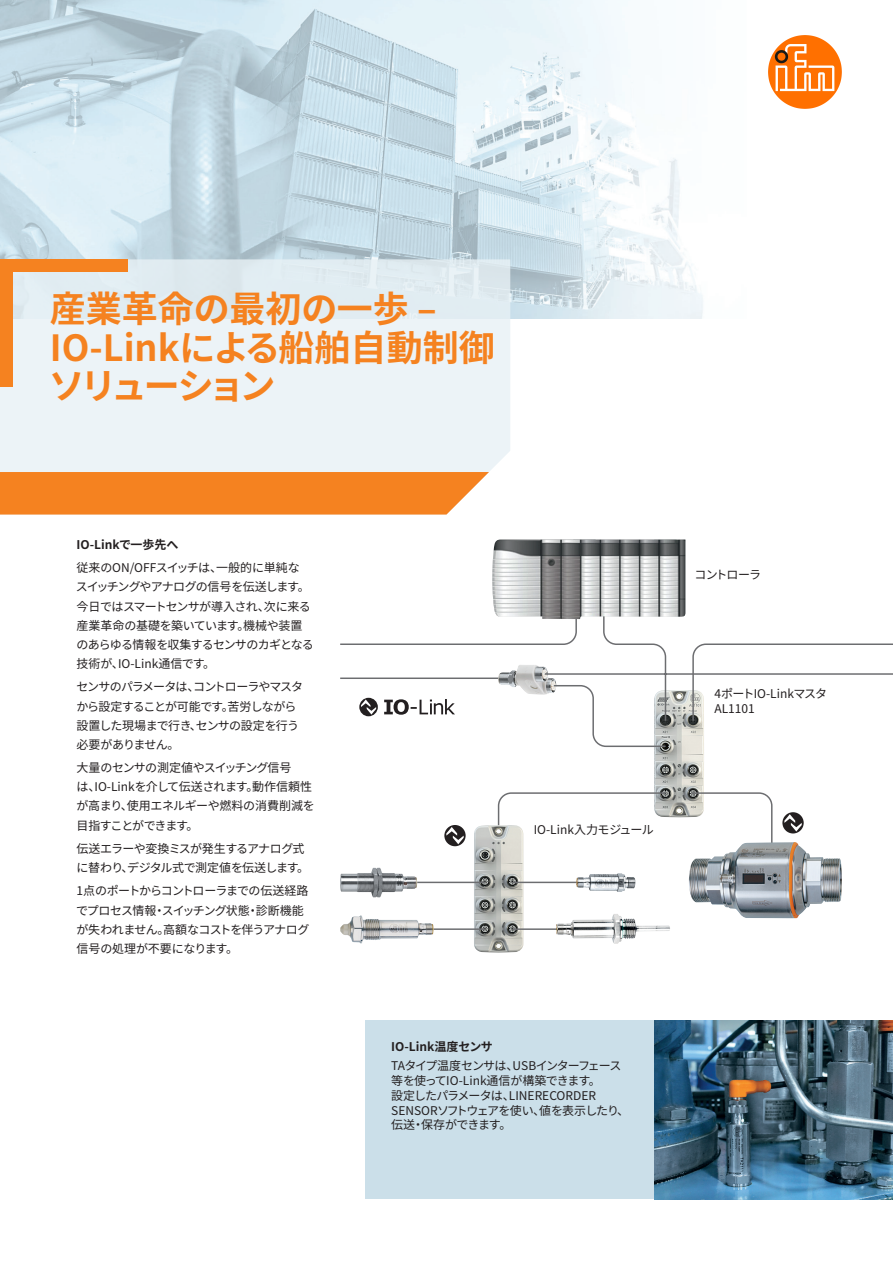
<style>
.page{position:relative;width:893px;height:1263px;background:#fff}
.page>*{position:absolute;margin:0;border:0;box-sizing:border-box;transform-origin:0 0}
.t1{font:700 36px/38.2px "Source Han Sans JP";color:#f58220}
.t2{font:12px/19.2px "Source Han Sans JP";letter-spacing:-.045em;color:#231f20}
.t3{font:12px/19.2px "Source Han Sans JP";letter-spacing:-.075em;color:#231f20}
.t4{font:12px/14.9px "Source Han Sans JP";color:#231f20}
.t5{font:700 12px "Source Han Sans JP";color:#231f20}
</style>
<div class="page">
<img style="left:0;top:0;width:842px;height:319px">
<img style="left:474px;top:931px;width:49px;height:21px">
<svg style="left:398px;top:643px;width:495px;height:288px"></svg>
<img style="left:340px;top:868px;width:51px;height:29px">
<img style="left:340px;top:915px;width:94px;height:29px">
<img style="left:576px;top:873px;width:60px;height:19px">
<img style="left:556px;top:914px;width:114px;height:30px">
<img style="left:688px;top:842px;width:154px;height:76px">
<img style="left:492px;top:539px;width:194px;height:80px">
<svg style="left:0;top:259px;width:510px;height:213px;background:#e8f0f5"></svg>
<div style="left:0;top:472px;width:489px;height:42px;background:#f58220"></div>
<div style="left:0;top:259px;width:128px;height:13px;background:#f58220"></div>
<div style="left:0;top:259px;width:13px;height:128px;background:#f58220"></div>
<div style="left:366px;top:1020px;width:289px;height:179px;background:#cbdfe9"></div>
<img style="left:655px;top:1020px;width:238px;height:179px">
<svg style="left:359px;top:698px;width:19px;height:18px"></svg>
<svg style="left:384px;top:699px;width:71px;height:16px"></svg>
<img style="left:768px;top:36px;width:73px;height:72px">
<h1 class="t1" style="left:49px;top:291px;width:447px">産業革命の最初の一歩 –<br>IO-Linkによる船舶自動制御ソリューション</h1>
<p class="t5" style="left:77px;top:538px;width:104px">IO-Linkで一歩先へ</p>
<p class="t2" style="left:76px;top:559px;width:239px">従来のON/OFFスイッチは、一般的に単純なスイッチングやアナログの信号を伝送します。今日ではスマートセンサが導入され、次に来る産業革命の基礎を築いています。機械や装置のあらゆる情報を収集するセンサのカギとなる技術が、IO-Link通信です。</p>
<p class="t3" style="left:76px;top:678px;width:228px">センサのパラメータは、コントローラやマスタから設定することが可能です。苦労しながら設置した現場まで行き、センサの設定を行う必要がありません。</p>
<p class="t2" style="left:76px;top:758px;width:240px">大量のセンサの測定値やスイッチング信号<br>は、IO-Linkを介して伝送されます。動作信頼性が高まり、使用エネルギーや燃料の消費削減を目指すことができます。</p>
<p class="t2" style="left:76px;top:839px;width:234px">伝送エラーや変換ミスが発生するアナログ式に替わり、デジタル式で測定値を伝送します。</p>
<p class="t2" style="left:76px;top:882px;width:235px">1点のポートからコントローラまでの伝送経路でプロセス情報・スイッチング状態・診断機能が失われません。高額なコストを伴うアナログ信号の処理が不要になります。</p>
<p class="t2" style="left:695px;top:565px;width:68px">コントローラ</p>
<p class="t4" style="left:714px;top:686px;width:114px">4ポートIO-Linkマスタ<br>AL1101</p>
<p class="t4" style="left:534px;top:822px;width:122px">IO-Link入力モジュール</p>
<p class="t5" style="left:391px;top:1039px;width:103px">IO-Link温度センサ</p>
<p class="t2" style="left:391px;top:1058px;width:240px;line-height:14.9px">TAタイプ温度センサは、USBインターフェース等を使ってIO-Link通信が構築できます。<br>設定したパラメータは、LINERECORDER<br>SENSORソフトウェアを使い、値を表示したり、伝送・保存ができます。</p>
</div>
